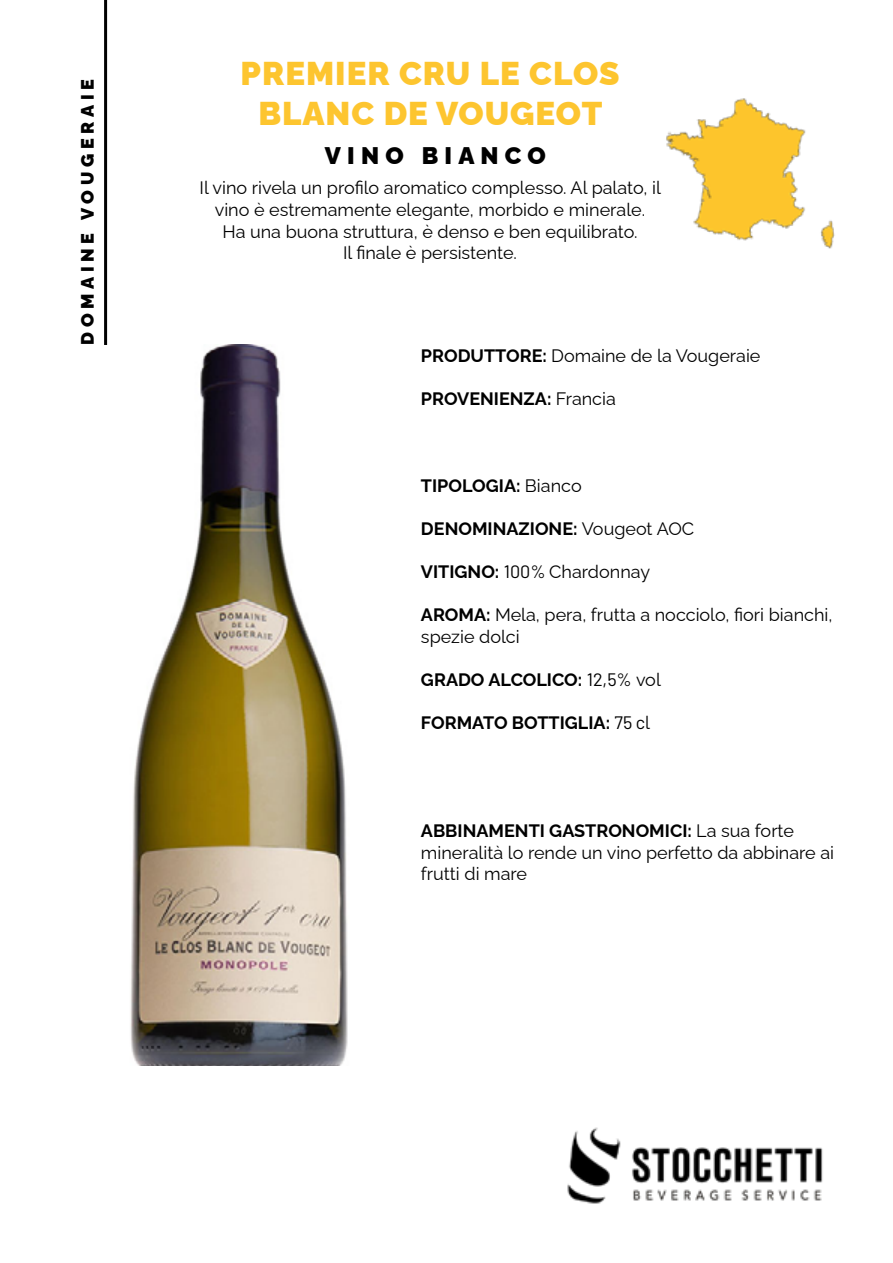
<style>
.page{position:relative;width:893px;height:1263px;background:#fff}
.page>*{position:absolute;margin:0;border:0;box-sizing:border-box;transform-origin:0 0}
.t1{font:900 33px/39.6px "Raleway";letter-spacing:.03em;color:#fdc52f;text-align:center}
.t2{font:900 24px "Raleway";letter-spacing:.26em;color:#000}
.t3{font:18px/21.6px "Raleway";color:#000}
.t4{font:700 18px "Raleway";color:#000}
.t5{font:900 18px "Raleway";letter-spacing:.26em;color:#000}
.s1{font-weight:700}
.s2{font-weight:400}
.s3{font-family:"Barlow"}
.s4{font-family:"Barlow";font-weight:400}
</style>
<div class="page">
<img style="left:567px;top:1127px;width:256px;height:77px">
<img style="left:130px;top:345px;width:218px;height:720px">
<hr style="left:104px;top:0;width:3px;height:345px;background:#000">
<img style="left:666px;top:98px;width:169px;height:151px">
<p class="t5" style="left:73px;top:345px;width:267px;rotate:-90deg">DOMAINE VOUGERAIE</p>
<h1 class="t1" style="left:241px;top:50px;width:380px">PREMIER CRU LE CLOS<br>BLANC DE VOUGEOT</h1>
<h2 class="t2" style="left:325px;top:137px;width:222px">VINO BIANCO</h2>
<p class="t3" style="left:200px;top:175px;width:463px;text-align:center">Il vino rivela un profilo aromatico complesso. Al palato, il vino è estremamente elegante, morbido e minerale.<br>Ha una buona struttura, è denso e ben equilibrato.<br>Il finale è persistente.</p>
<p class="t3" style="left:421px;top:343px;width:341px"><span class="s1">PRODUTTORE:</span> Domaine de la Vougeraie</p>
<p class="t4" style="left:421px;top:384px;width:196px">PROVENIENZA: <span class="s2">Francia</span></p>
<p class="t4" style="left:421px;top:471px;width:162px">TIPOLOGIA: <span class="s2">Bianco</span></p>
<p class="t4" style="left:421px;top:514px;width:275px">DENOMINAZIONE: <span class="s2">Vougeot AOC</span></p>
<p class="t3" style="left:421px;top:559px;width:231px"><span class="s1">VITIGNO:</span> <span class="s3">100%</span> Chardonnay</p>
<p class="t3" style="left:421px;top:602px;width:413px"><span class="s1">AROMA:</span> Mela, pera, frutta a nocciolo, fiori bianchi, spezie dolci</p>
<p class="t4" style="left:421px;top:665px;width:241px">GRADO ALCOLICO: <span class="s4">12,5%</span> <span class="s2">vol</span></p>
<p class="t4" style="left:421px;top:708px;width:231px">FORMATO BOTTIGLIA: <span class="s4">75 c</span><span class="s2">l</span></p>
<p class="t3" style="left:421px;top:818px;width:415px"><span class="s1">ABBINAMENTI GASTRONOMICI:</span> La sua forte mineralità lo rende un vino perfetto da abbinare ai frutti di mare</p>
</div>
